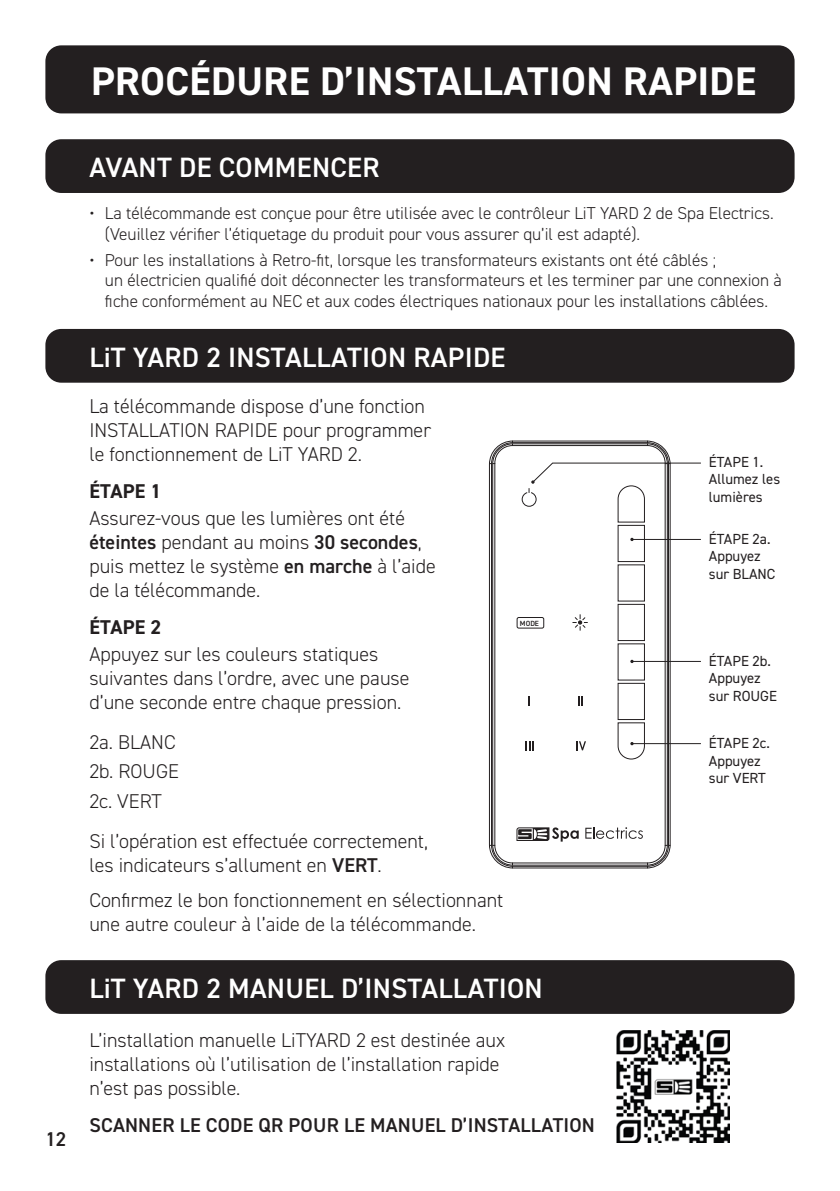
<style>
.page{position:relative;width:840px;height:1191px;background:#fff}
.page>*{position:absolute;margin:0;border:0;box-sizing:border-box;transform-origin:0 0}
.Page_heading{font:700 40px "DIN2014";letter-spacing:.01em;color:#fff}
.Sub-Heading{font:600 28px "DIN2014";letter-spacing:.01em;color:#fff}
.Document_Body_text{font:300 20px/24px "DIN2014";color:#231f20}
.Body_Text_Capitals{font:600 20px "DIN2014";letter-spacing:.01em;color:#231f20}
.Body_Text_Capitals-2{font:700 20px "DIN2014";letter-spacing:.01em;color:#231f20}
.t1{font:300 17.2px/20.6px "DIN2014";color:#231f20}
.Instructions{font:14.6px/17.6px "DIN2014";color:#231f20}
.t2{font:600 7.4px "DIN2014";color:#231f20}
.s1{font-weight:600}
</style>
<div class="page">
<div style="left:45px;top:45px;width:749px;height:68px;background:#231f20;border-radius:16px"></div>
<div style="left:45px;top:139px;width:749px;height:54px;background:#231f20;border-radius:16px"></div>
<div style="left:45px;top:329px;width:749px;height:54px;background:#231f20;border-radius:16px"></div>
<div style="left:45px;top:960px;width:749px;height:54px;background:#231f20;border-radius:16px"></div>
<svg style="left:525px;top:741px;width:9px;height:9px"></svg>
<svg style="left:578px;top:696px;width:4px;height:9px"></svg>
<svg style="left:576px;top:741px;width:9px;height:9px"></svg>
<svg style="left:572px;top:614px;width:15px;height:16px"></svg>
<div style="left:494px;top:445px;width:171px;height:418px;border:1px solid #231f20;border-radius:18px"></div>
<div style="left:489px;top:441px;width:181px;height:427px;border:1px solid #231f20;border-radius:23px"></div>
<div style="left:492px;top:443px;width:175px;height:422px;border:1px solid #231f20;border-radius:20px"></div>
<div style="left:617px;top:525px;width:27px;height:37px;border:1px solid #231f20"></div>
<div style="left:617px;top:604px;width:27px;height:37px;border:1px solid #231f20"></div>
<svg style="left:585px;top:827px;width:57px;height:12px"></svg>
<svg style="left:516px;top:827px;width:62px;height:14px"></svg>
<div style="left:516px;top:617px;width:27px;height:11px;border:1px solid #231f20;border-radius:2px"></div>
<svg style="left:521px;top:462px;width:180px;height:60px"></svg>
<hr style="left:631px;top:539px;width:69px;height:1px;background:#231f20">
<hr style="left:631px;top:661px;width:69px;height:1px;background:#231f20">
<hr style="left:631px;top:743px;width:69px;height:1px;background:#231f20">
<svg style="left:617px;top:722px;width:27px;height:37px"></svg>
<img style="left:616px;top:1031px;width:112px;height:111px">
<p class="Page_heading" style="left:91px;top:55px;width:666px">PROCÉDURE D’INSTALLATION RAPIDE</p>
<p class="Body_Text_Capitals" style="left:45px;top:1125px;width:22px">12</p>
<p class="Sub-Heading" style="left:89px;top:149px;width:291px">AVANT DE COMMENCER</p>
<p class="t1" style="left:105px;top:203px;width:669px;text-indent:-16px">• La télécommande est conçue pour être utilisée avec le contrôleur LiT YARD 2 de Spa Electrics. (Veuillez vérifier l’étiquetage du produit pour vous assurer qu’il est adapté).</p>
<p class="t1" style="left:105px;top:249px;width:678px;text-indent:-16px">• Pour les installations à Retro-fit, lorsque les transformateurs existants ont été câblés ;<br>un électricien qualifié doit déconnecter les transformateurs et les terminer par une connexion à fiche conformément au NEC et aux codes électriques nationaux pour les installations câblées.</p>
<p class="Sub-Heading" style="left:89px;top:338px;width:417px">LiT YARD 2 INSTALLATION RAPIDE</p>
<p class="Document_Body_text" style="left:89px;top:394px;width:343px">La télécommande dispose d’une fonction<br>INSTALLATION RAPIDE pour programmer le fonctionnement de LiT YARD 2.</p>
<p class="Body_Text_Capitals-2" style="left:89px;top:478px;width:73px">ÉTAPE 1</p>
<p class="Document_Body_text" style="left:89px;top:506px;width:348px">Assurez-vous que les lumières ont été <span class="s1">éteintes</span> pendant au moins <span class="s1">30 secondes</span>, puis mettez le système <span class="s1">en marche</span> à l’aide de la télécommande.</p>
<p class="Body_Text_Capitals-2" style="left:89px;top:613px;width:73px">ÉTAPE 2</p>
<p class="Document_Body_text" style="left:89px;top:642px;width:321px">Appuyez sur les couleurs statiques suivantes dans l’ordre, avec une pause d’une seconde entre chaque pression.</p>
<p class="Document_Body_text" style="left:89px;top:729px;width:88px">2a. BLANC</p>
<p class="Document_Body_text" style="left:89px;top:759px;width:91px">2b. ROUGE</p>
<p class="Document_Body_text" style="left:89px;top:789px;width:74px">2c. VERT</p>
<p class="Document_Body_text" style="left:89px;top:829px;width:340px">Si l’opération est effectuée correctement, les indicateurs s’allument en <span class="s1">VERT</span>.</p>
<p class="Document_Body_text" style="left:89px;top:888px;width:415px">Confirmez le bon fonctionnement en sélectionnant une autre couleur à l’aide de la télécommande.</p>
<p class="t2" style="left:519px;top:618px;width:20px">MODE</p>
<p class="Sub-Heading" style="left:89px;top:969px;width:454px">LiT YARD 2 MANUEL D’INSTALLATION</p>
<p class="Document_Body_text" style="left:89px;top:1027px;width:417px">L’installation manuelle LiTYARD 2 est destinée aux installations où l’utilisation de l’installation rapide n’est pas possible.</p>
<p class="Body_Text_Capitals" style="left:89px;top:1112px;width:506px">SCANNER LE CODE QR POUR LE MANUEL D’INSTALLATION</p>
<p class="Instructions" style="left:708px;top:453px;width:73px">ÉTAPE 1.<br>Allumez les lumières</p>
<p class="Instructions" style="left:708px;top:530px;width:68px">ÉTAPE 2a.<br>Appuyez sur BLANC</p>
<p class="Instructions" style="left:708px;top:652px;width:70px">ÉTAPE 2b.<br>Appuyez sur ROUGE</p>
<p class="Instructions" style="left:708px;top:734px;width:62px">ÉTAPE 2c.<br>Appuyez sur VERT</p>
</div>
